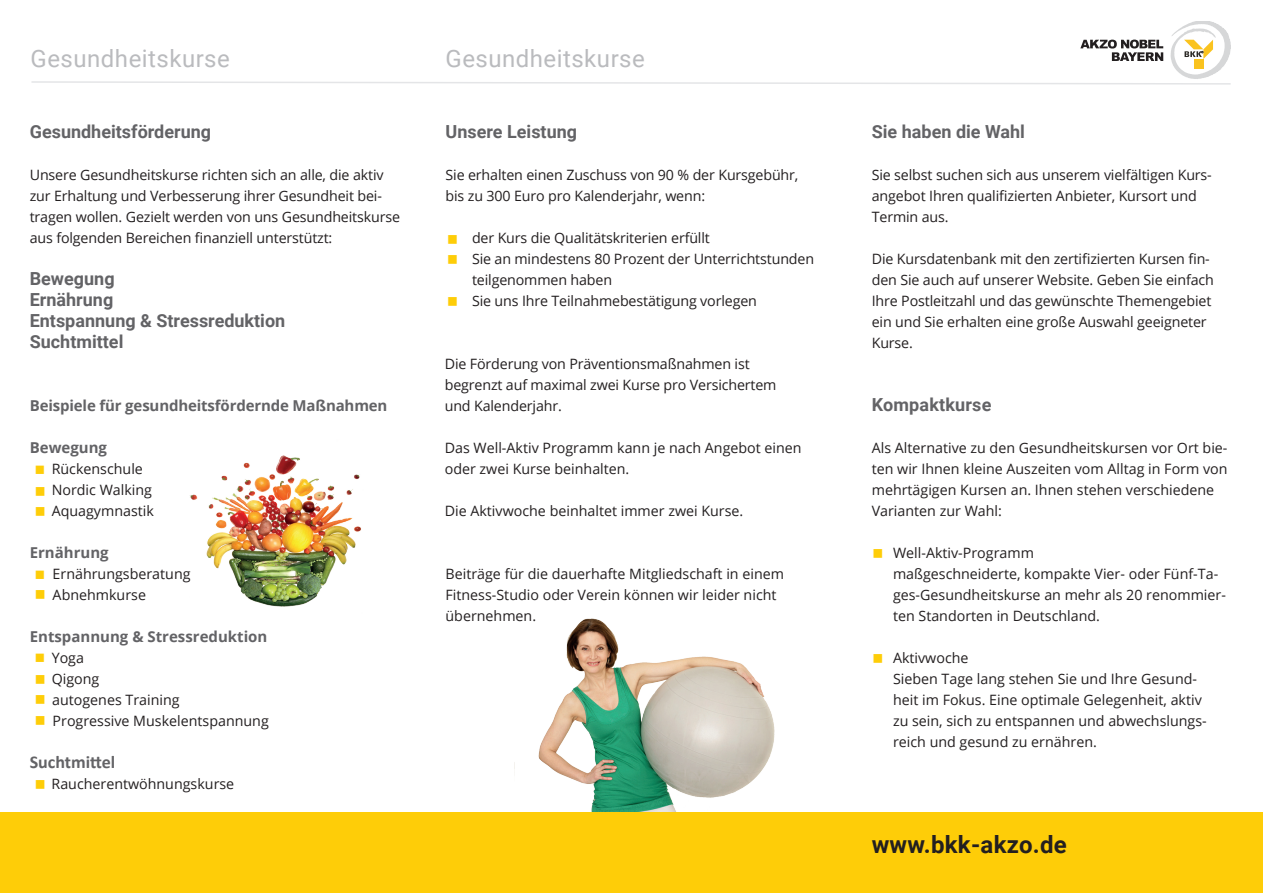
<style>
.page{position:relative;width:1263px;height:893px;background:#fff}
.page>*{position:absolute;margin:0;border:0;box-sizing:border-box;transform-origin:0 0}
.t1{font:700 30px "Minion Pro";color:#fecd08}
.t2{font:700 28.5px "Minion Pro";color:#fecd08}
.t3{font:24px "Roboto";letter-spacing:.02em;color:#babbbe}
.t4{font:700 24px "Roboto";letter-spacing:.01em;color:#231f20}
.t5{font:700 18px "Roboto";color:#636366}
.t6{font:700 18px "Calibri";color:#636366}
.t7{font:700 15px "Open Sans";color:#636366}
.t8{font:14.25px/21px "Open Sans";color:#231f20}
</style>
<div class="page">
<img style="left:190px;top:455px;width:171px;height:152px">
<svg style="left:31px;top:22px;width:1200px;height:63px"></svg>
<img style="left:514px;top:618px;width:261px;height:194px">
<div style="left:0;top:812px;width:1263px;height:81px;background:#fecd08"></div>
<p class="t3" style="left:31px;top:41px;width:201px">Gesundheitskurse</p>
<p class="t3" style="left:446px;top:41px;width:201px">Gesundheitskurse</p>
<p class="t5" style="left:30px;top:119px;width:183px">Gesundheitsförderung</p>
<p class="t5" style="left:446px;top:119px;width:133px">Unsere Leistung</p>
<p class="t5" style="left:872px;top:119px;width:155px">Sie haben die Wahl</p>
<p class="t8" style="left:446px;top:164px;width:354px">Sie erhalten einen Zuschuss von 90 % der Kursgebühr, bis zu 300 Euro pro Kalenderjahr, wenn:</p>
<p class="t8" style="left:30px;top:164px;width:372px">Unsere Gesundheitskurse richten sich an alle, die aktiv zur Erhaltung und Verbesserung ihrer Gesundheit bei&shy;tragen wollen. Gezielt werden von uns Gesundheitskurse aus folgenden Bereichen finanziell unterstützt:</p>
<p class="t8" style="left:872px;top:164px;width:342px">Sie selbst suchen sich aus unserem vielfältigen Kurs&shy;angebot Ihren qualifizierten Anbieter, Kursort und<br>Termin aus.</p>
<p class="t8" style="left:872px;top:248px;width:344px">Die Kursdatenbank mit den zertifizierten Kursen fin&shy;den Sie auch auf unserer Website. Geben Sie einfach Ihre Postleitzahl und das gewünschte Themengebiet ein und Sie erhalten eine große Auswahl geeigneter Kurse.</p>
<p class="t8" style="left:472px;top:227px;width:239px">der Kurs die Qualitätskriterien erfüllt</p>
<p class="t8" style="left:472px;top:248px;width:344px">Sie an mindestens 80 Prozent der Unterrichtstunden teilgenommen haben</p>
<p class="t8" style="left:472px;top:290px;width:286px">Sie uns Ihre Teilnahmebestätigung vorlegen</p>
<p class="t1" style="left:446px;top:216px;width:14px">■</p>
<p class="t1" style="left:446px;top:237px;width:14px">■</p>
<p class="t1" style="left:446px;top:278px;width:14px">■</p>
<p class="t5" style="left:30px;top:266px;width:86px">Bewegung</p>
<p class="t5" style="left:30px;top:287px;width:85px">Ernährung</p>
<p class="t5" style="left:30px;top:329px;width:95px">Suchtmittel</p>
<p class="t5" style="left:30px;top:308px;width:257px">Entspannung &amp; Stressreduktion</p>
<p class="t7" style="left:30px;top:395px;width:359px">Beispiele für gesundheitsfördernde Maßnahmen</p>
<p class="t7" style="left:30px;top:437px;width:79px">Bewegung</p>
<p class="t8" style="left:52px;top:458px;width:93px">Rückenschule</p>
<p class="t8" style="left:52px;top:479px;width:102px">Nordic Walking</p>
<p class="t8" style="left:52px;top:500px;width:104px">Aquagymnastik</p>
<p class="t7" style="left:30px;top:542px;width:80px">Ernährung</p>
<p class="t2" style="left:34px;top:448px;width:13px">■</p>
<p class="t1" style="left:34px;top:468px;width:14px">■</p>
<p class="t1" style="left:34px;top:488px;width:14px">■</p>
<p class="t2" style="left:34px;top:553px;width:13px">■</p>
<p class="t1" style="left:34px;top:571px;width:14px">■</p>
<p class="t8" style="left:53px;top:563px;width:139px">Ernährungsberatung</p>
<p class="t8" style="left:53px;top:584px;width:95px">Abnehmkurse</p>
<p class="t7" style="left:30px;top:626px;width:239px">Entspannung &amp; Stressreduktion</p>
<p class="t8" style="left:52px;top:647px;width:34px">Yoga</p>
<p class="t8" style="left:52px;top:668px;width:49px">Qigong</p>
<p class="t8" style="left:52px;top:689px;width:129px">autogenes Training</p>
<p class="t8" style="left:53px;top:710px;width:218px">Progressive Muskelentspannung</p>
<p class="t2" style="left:34px;top:636px;width:13px">■</p>
<p class="t1" style="left:34px;top:656px;width:14px">■</p>
<p class="t1" style="left:34px;top:677px;width:14px">■</p>
<p class="t1" style="left:34px;top:697px;width:14px">■</p>
<p class="t6" style="left:30px;top:751px;width:87px">Suchtmittel</p>
<p class="t1" style="left:34px;top:761px;width:14px">■</p>
<p class="t8" style="left:52px;top:773px;width:184px">Raucherentwöhnungskurse</p>
<p class="t8" style="left:445px;top:353px;width:306px">Die Förderung von Präventionsmaßnahmen ist</p>
<p class="t8" style="left:445px;top:374px;width:333px">begrenzt auf maximal zwei Kurse pro Versichertem und Kalenderjahr.</p>
<p class="t8" style="left:445px;top:437px;width:358px">Das Well-Aktiv Programm kann je nach Angebot einen oder zwei Kurse beinhalten.</p>
<p class="t8" style="left:445px;top:500px;width:300px">Die Aktivwoche beinhaltet immer zwei Kurse.</p>
<p class="t8" style="left:446px;top:563px;width:340px">Beiträge für die dauerhafte Mitgliedschaft in einem<br>Fitness-Studio oder Verein können wir leider nicht übernehmen.</p>
<p class="t5" style="left:872px;top:392px;width:121px">Kompaktkurse</p>
<p class="t8" style="left:872px;top:437px;width:357px">Als Alternative zu den Gesundheitskursen vor Ort bie&shy;ten wir Ihnen kleine Auszeiten vom Alltag in Form von mehrtägigen Kursen an. Ihnen stehen verschiedene Varianten zur Wahl:</p>
<p class="t8" style="left:893px;top:542px;width:142px">Well-Aktiv-Programm</p>
<p class="t8" style="left:893px;top:563px;width:334px">maßgeschneiderte, kompakte Vier- oder Fünf-Ta&shy;ges-Gesundheitskurse an mehr als 20 renommier&shy;ten Standorten in Deutschland.</p>
<p class="t1" style="left:872px;top:531px;width:14px">■</p>
<p class="t1" style="left:872px;top:635px;width:14px">■</p>
<p class="t8" style="left:893px;top:647px;width:315px">Aktivwoche<br>Sieben Tage lang stehen Sie und Ihre Gesund&shy;heit im Fokus. Eine optimale Gelegenheit, aktiv zu sein, sich zu entspannen und abwechslungs&shy;reich und gesund zu ernähren.</p>
<p class="t4" style="left:872px;top:827px;width:196px">www.bkk-akzo.de</p>
</div>
